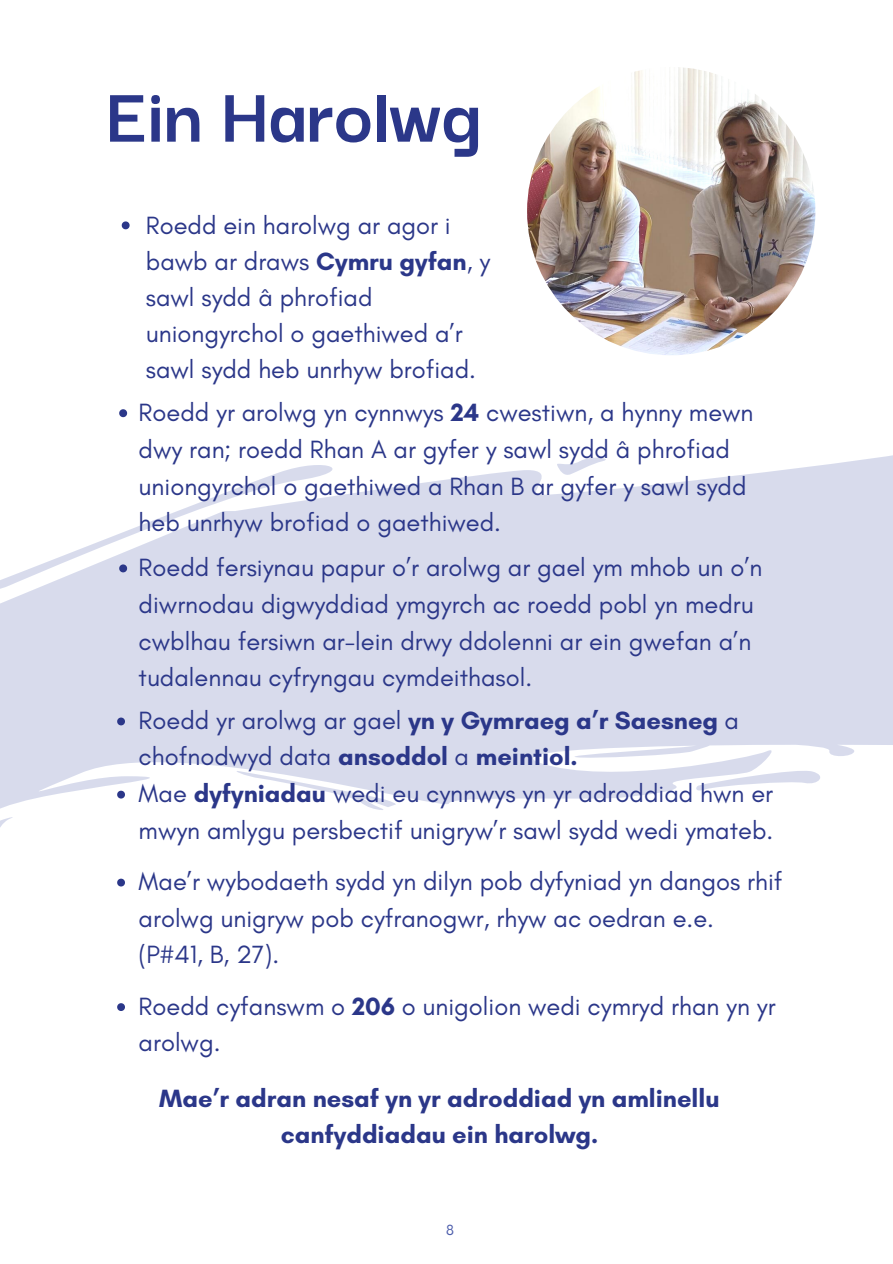
<style>
.page{position:relative;width:893px;height:1264px;background:#fff}
.page>*{position:absolute;margin:0;border:0;box-sizing:border-box;transform-origin:0 0}
.t1{font:700 82.5px "Darker Grotesque";color:#2b3789}
.t2{font:25.5px/36.8px "Glacial Indifference";color:#2b3789}
.t3{font:25.35px/36.6px "Glacial Indifference";color:#2b3789}
.t4{font:700 25.35px/36.6px "Glacial Indifference";color:#2b3789;text-align:center}
.t5{font:15px "Glacial Indifference";color:#4b5cab}
.s1{font-weight:700}
</style>
<div class="page">
<img style="left:527px;top:67px;width:288px;height:288px;border-radius:50%">
<svg style="left:0;top:455px;width:892px;height:354px;background:#dddfee"></svg>
<svg style="left:0;top:455px;width:362px;height:140px"></svg>
<svg style="left:0;top:817px;width:13px;height:10px"></svg>
<svg style="left:555px;top:455px;width:59px;height:22px"></svg>
<svg style="left:693px;top:767px;width:134px;height:26px"></svg>
<svg style="left:231px;top:770px;width:168px;height:40px"></svg>
<svg style="left:117px;top:717px;width:8px;height:8px"></svg>
<svg style="left:117px;top:790px;width:8px;height:8px"></svg>
<svg style="left:117px;top:878px;width:8px;height:8px"></svg>
<svg style="left:117px;top:1003px;width:8px;height:8px"></svg>
<svg style="left:122px;top:221px;width:8px;height:8px"></svg>
<svg style="left:119px;top:409px;width:8px;height:8px"></svg>
<svg style="left:119px;top:564px;width:8px;height:8px"></svg>
<h1 class="t1" style="left:106px;top:54px;width:377px">Ein Harolwg</h1>
<p class="t2" style="left:146px;top:207px;width:346px;line-height:36px">Roedd ein harolwg ar agor i bawb ar draws <span class="s1">Cymru gyfan</span>, y sawl sydd â phrofiad uniongyrchol o gaethiwed a’r sawl sydd heb unrhyw brofiad.</p>
<p class="t2" style="left:139px;top:394px;width:616px">Roedd yr arolwg yn cynnwys <span class="s1">24</span> cwestiwn, a hynny mewn dwy ran; roedd Rhan A ar gyfer y sawl sydd â phrofiad uniongyrchol o gaethiwed a Rhan B ar gyfer y sawl sydd heb unrhyw brofiad o gaethiwed.</p>
<p class="t2" style="left:139px;top:549px;width:625px">Roedd fersiynau papur o’r arolwg ar gael ym mhob un o’n diwrnodau digwyddiad ymgyrch ac roedd pobl yn medru cwblhau fersiwn ar-lein drwy ddolenni ar ein gwefan a’n tudalennau cyfryngau cymdeithasol.</p>
<p class="t3" style="left:139px;top:701px;width:636px">Roedd yr arolwg ar gael <span class="s1">yn y Gymraeg a’r Saesneg</span> a chofnodwyd data <span class="s1">ansoddol</span> a <span class="s1">meintiol.<br></span>Mae <span class="s1">dyfyniadau</span> wedi eu cynnwys yn yr adroddiad hwn er mwyn amlygu persbectif unigryw’r sawl sydd wedi ymateb.</p>
<p class="t3" style="left:139px;top:862px;width:645px">Mae’r wybodaeth sydd yn dilyn pob dyfyniad yn dangos rhif arolwg unigryw pob cyfranogwr, rhyw ac oedran e.e. (P#41, B, 27).</p>
<p class="t3" style="left:139px;top:987px;width:638px">Roedd cyfanswm o <span class="s1">206</span> o unigolion wedi cymryd rhan yn yr arolwg.</p>
<p class="t4" style="left:159px;top:1079px;width:561px">Mae’r adran nesaf yn yr adroddiad yn amlinellu canfyddiadau ein harolwg.</p>
<p class="t5" style="left:446px;top:1220px;width:9px">8</p>
</div>
